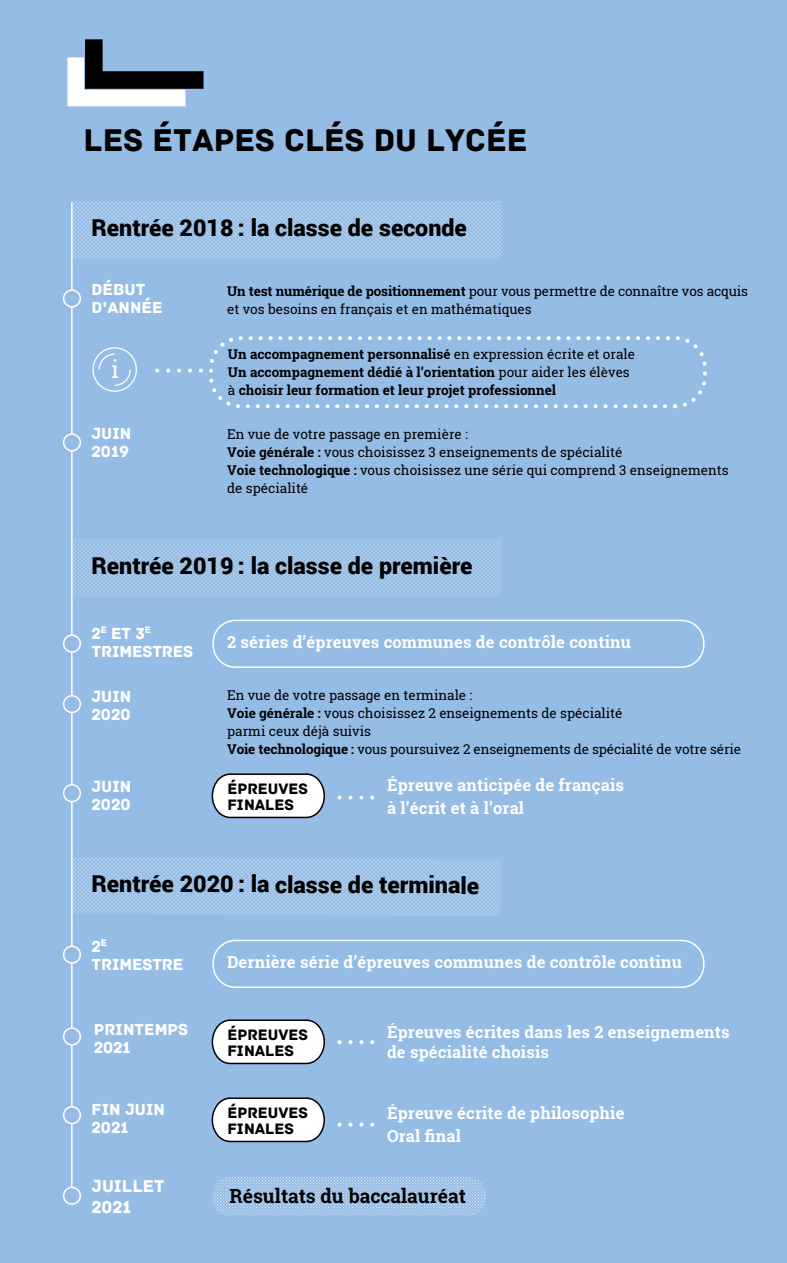
<style>
.page{position:relative;width:787px;height:1263px;background:#95bce5}
.page>*{position:absolute;margin:0;border:0;box-sizing:border-box;transform-origin:0 0}
.t1{font:33px "Archive";color:#000}
.t2{font:23.7px "Roboto Slab";color:#fff}
.t3{font:900 23.25px "Roboto";color:#000}
.t4{font:700 19.5px "Roboto Slab";color:#000}
.t5{font:18px/21px "Archive";color:#fff}
.t6{font:16.8px/18px "Archive";color:#fff}
.t7{font:700 16.5px/22.8px "Roboto Slab";letter-spacing:.01em;color:#fff}
.t8{font:15.9px/15.6px "Archive";color:#000}
.t9{font:13.5px/18px "Roboto Slab";color:#000}
.t10{font:700 13.5px/18px "Roboto Slab";color:#000}
.s1{font-weight:700}
.s2{font-weight:400}
</style>
<div class="page">
<hr style="left:71px;top:203px;width:2px;height:991px;background:#fff">
<div style="left:64px;top:290px;width:16px;height:17px;background:#95bce5;border-radius:50%"></div>
<div style="left:63px;top:289px;width:18px;height:19px;border:2px solid #fff;border-radius:50%"></div>
<div style="left:64px;top:434px;width:16px;height:17px;background:#95bce5;border-radius:50%"></div>
<div style="left:63px;top:433px;width:18px;height:18px;border:2px solid #fff;border-radius:50%"></div>
<svg style="left:63px;top:693px;width:18px;height:22px"></svg>
<svg style="left:63px;top:632px;width:18px;height:23px"></svg>
<svg style="left:63px;top:943px;width:18px;height:23px"></svg>
<div style="left:64px;top:785px;width:16px;height:16px;background:#95bce5;border-radius:50%"></div>
<div style="left:63px;top:784px;width:18px;height:18px;border:2px solid #fff;border-radius:50%"></div>
<div style="left:64px;top:1028px;width:16px;height:17px;background:#95bce5;border-radius:50%"></div>
<div style="left:63px;top:1027px;width:18px;height:18px;border:2px solid #fff;border-radius:50%"></div>
<div style="left:64px;top:1107px;width:16px;height:16px;background:#95bce5;border-radius:50%"></div>
<div style="left:63px;top:1106px;width:18px;height:18px;border:2px solid #fff;border-radius:50%"></div>
<div style="left:64px;top:1187px;width:16px;height:17px;background:#95bce5;border-radius:50%"></div>
<div style="left:63px;top:1186px;width:18px;height:19px;border:2px solid #fff;border-radius:50%"></div>
<div style="left:72px;top:202px;width:428px;height:57px;background:linear-gradient(to right,#a1c4e8,#a1c4e8)"></div>
<div style="left:72px;top:540px;width:428px;height:56px;background:linear-gradient(to right,#9fc3e7,#9fc3e7)"></div>
<svg style="left:72px;top:857px;width:429px;height:59px"></svg>
<svg style="left:211px;top:773px;width:114px;height:46px;background:#e0e3e8"></svg>
<svg style="left:211px;top:1019px;width:114px;height:46px;background:#e0e3e8"></svg>
<svg style="left:211px;top:1097px;width:114px;height:46px;background:#e0e3e8"></svg>
<svg style="left:339px;top:796px;width:36px;height:3px"></svg>
<svg style="left:339px;top:1040px;width:36px;height:4px"></svg>
<svg style="left:339px;top:1123px;width:36px;height:4px"></svg>
<svg style="left:212px;top:1177px;width:274px;height:39px"></svg>
<div style="left:212px;top:940px;width:492px;height:48px;border:2px solid #fff;border-radius:22px"></div>
<svg style="left:93px;top:348px;width:43px;height:43px"></svg>
<div style="left:92px;top:347px;width:45px;height:45px;border:1px solid #fff;border-radius:50%"></div>
<svg style="left:98px;top:353px;width:33px;height:34px"></svg>
<svg style="left:156px;top:369px;width:45px;height:4px"></svg>
<div style="left:209px;top:336px;width:498px;height:72px;border:4px dashed #fff;border-radius:30px"></div>
<div style="left:212px;top:620px;width:492px;height:48px;border:2px solid #fff;border-radius:22px"></div>
<svg style="left:67px;top:39px;width:136px;height:67px"></svg>
<h1 class="t1" style="left:88px;top:121px;width:445px">LES ÉTAPES CLÉS DU LYCÉE</h1>
<h1 class="t1" style="left:84px;top:121px;width:445px">LES ÉTAPES CLÉS DU LYCÉE</h1>
<h3 class="t3" style="left:96px;top:211px;width:377px">Rentrée 2018 : la classe de seconde</h3>
<h3 class="t3" style="left:92px;top:211px;width:377px">Rentrée 2018 : la classe de seconde</h3>
<p class="t6" style="left:96px;top:281px;width:73px">DÉBUT<br>D’ANNÉE</p>
<p class="t6" style="left:92px;top:281px;width:73px">DÉBUT<br>D’ANNÉE</p>
<h2 class="t2" style="left:115px;top:353px;width:9px">i</h2>
<h2 class="t2" style="left:111px;top:353px;width:9px">i</h2>
<p class="t6" style="left:96px;top:424px;width:41px">JUIN<br>2019</p>
<p class="t6" style="left:92px;top:424px;width:41px">JUIN<br>2019</p>
<p class="t9" style="left:231px;top:282px;width:522px"><span class="s1">Un test numérique de positionnement</span> pour vous permettre de connaître vos acquis et vos besoins en français et en mathématiques</p>
<p class="t9" style="left:227px;top:282px;width:522px"><span class="s1">Un test numérique de positionnement</span> pour vous permet re de connaître vos acquis et vos besoins en français et en mathématiques</p>
<p class="t10" style="left:232px;top:345px;width:408px">Un accompagnement personnalisé <span class="s2">en expression écrite et orale<br></span>Un accompagnement dédié à l’orientation <span class="s2">pour aider les élèves à</span> choisir leur formation et leur projet professionnel</p>
<p class="t10" style="left:228px;top:345px;width:408px">Un accompagnement personnalisé <span class="s2">en expression écrite et orale<br></span>Un accompagnement dédié à l’orientation <span class="s2">pour aider les élèves à</span> choisir leur formation et leur projet professionnel</p>
<p class="t9" style="left:231px;top:425px;width:503px">En vue de votre passage en première :<br><span class="s1">Voie générale :</span> vous choisissez 3 enseignements de spécialité<br><span class="s1">Voie technologique :</span> vous choisissez une série qui comprend 3 enseignements de spécialité</p>
<p class="t9" style="left:227px;top:425px;width:503px">En vue de votre passage en première :<br><span class="s1">Voie générale :</span> vous choisissez 3 enseignements de spécialité<br><span class="s1">Voie technologique :</span> vous choisissez une série qui comprend 3 enseignements de spécialité</p>
<h3 class="t3" style="left:96px;top:549px;width:382px">Rentrée 2019 : la classe de première</h3>
<h3 class="t3" style="left:92px;top:549px;width:382px">Rentrée 2019 : la classe de première</h3>
<p class="t6" style="left:96px;top:624px;width:103px">2<sup>E</sup> ET 3<sup>E<br></sup>TRIMESTRES</p>
<p class="t6" style="left:92px;top:624px;width:103px">2<sup>E</sup> ET 3<sup>E<br></sup>TRIMESTRES</p>
<p class="t6" style="left:96px;top:687px;width:41px">JUIN<br>2020</p>
<p class="t6" style="left:92px;top:687px;width:41px">JUIN<br>2020</p>
<p class="t6" style="left:96px;top:778px;width:41px">JUIN<br>2020</p>
<p class="t6" style="left:92px;top:778px;width:41px">JUIN<br>2020</p>
<p class="t7" style="left:231px;top:631px;width:405px">2 séries d’épreuves communes de contrôle continu</p>
<p class="t7" style="left:227px;top:631px;width:405px">2 séries d’épreuves communes de contrôle continu</p>
<p class="t9" style="left:231px;top:686px;width:515px">En vue de votre passage en terminale :<br><span class="s1">Voie générale :</span> vous choisissez 2 enseignements de spécialité<br>parmi ceux déjà suivis<br><span class="s1">Voie technologique :</span> vous poursuivez 2 enseignements de spécialité de votre série</p>
<p class="t9" style="left:227px;top:686px;width:515px">En vue de votre passage en terminale :<br><span class="s1">Voie générale :</span> vous choisissez 2 enseignements de spécialité<br>parmi ceux déjà suivis<br><span class="s1">Voie technologique :</span> vous poursuivez 2 enseignements de spécialité de votre série</p>
<p class="t8" style="left:232px;top:781px;width:82px">ÉPREUVES<br>FINALES</p>
<p class="t8" style="left:227px;top:781px;width:82px">ÉPREUVES<br>FINALES</p>
<p class="t7" style="left:391px;top:773px;width:238px">Épreuve anticipée de français à l’écrit et à l’oral</p>
<p class="t7" style="left:387px;top:773px;width:238px">Épreuve anticipée de français à l’écrit et à l’oral</p>
<h3 class="t3" style="left:96px;top:868px;width:389px">Rentrée 2020 : la classe de terminale</h3>
<h3 class="t3" style="left:92px;top:868px;width:389px">Rentrée 2020 : la classe de terminale</h3>
<p class="t6" style="left:96px;top:937px;width:93px">2<sup>E<br></sup>TRIMESTRE</p>
<p class="t6" style="left:92px;top:937px;width:93px">2<sup>E<br></sup>TRIMESTRE</p>
<p class="t6" style="left:98px;top:1020px;width:96px">PRINTEMPS<br>2021</p>
<p class="t6" style="left:94px;top:1020px;width:96px">PRINTEMPS<br>2021</p>
<p class="t6" style="left:96px;top:1100px;width:75px">FIN JUIN<br>2021</p>
<p class="t6" style="left:92px;top:1100px;width:75px">FIN JUIN<br>2021</p>
<h3 class="t5" style="left:96px;top:1175px;width:74px">JUILLET<br>2021</h3>
<h3 class="t5" style="left:92px;top:1175px;width:74px">JUILLET<br>2021</h3>
<p class="t7" style="left:231px;top:950px;width:456px">Dernière série d’épreuves communes de contrôle continu</p>
<p class="t7" style="left:227px;top:950px;width:456px">Dernière série d’épreuves communes de contrôle continu</p>
<p class="t8" style="left:232px;top:1027px;width:82px">ÉPREUVES<br>FINALES</p>
<p class="t7" style="left:391px;top:1022px;width:344px;line-height:19.8px">Épreuves écrites dans les 2 enseignements de spécialité choisis</p>
<p class="t8" style="left:227px;top:1027px;width:82px">ÉPREUVES<br>FINALES</p>
<p class="t7" style="left:387px;top:1022px;width:344px;line-height:19.8px">Épreuves écrites dans les 2 enseignements de spécialité choisis</p>
<p class="t8" style="left:232px;top:1105px;width:82px">ÉPREUVES<br>FINALES</p>
<p class="t7" style="left:391px;top:1101px;width:239px">Épreuve écrite de philosophie<br>Oral final</p>
<p class="t8" style="left:227px;top:1105px;width:82px">ÉPREUVES<br>FINALES</p>
<p class="t7" style="left:387px;top:1101px;width:239px">Épreuve écrite de philosophie<br>Oral final</p>
<h3 class="t4" style="left:234px;top:1182px;width:238px">Résultats du baccalauréat</h3>
<h3 class="t4" style="left:229px;top:1182px;width:238px">Résultats du baccalauréat</h3>
</div>
